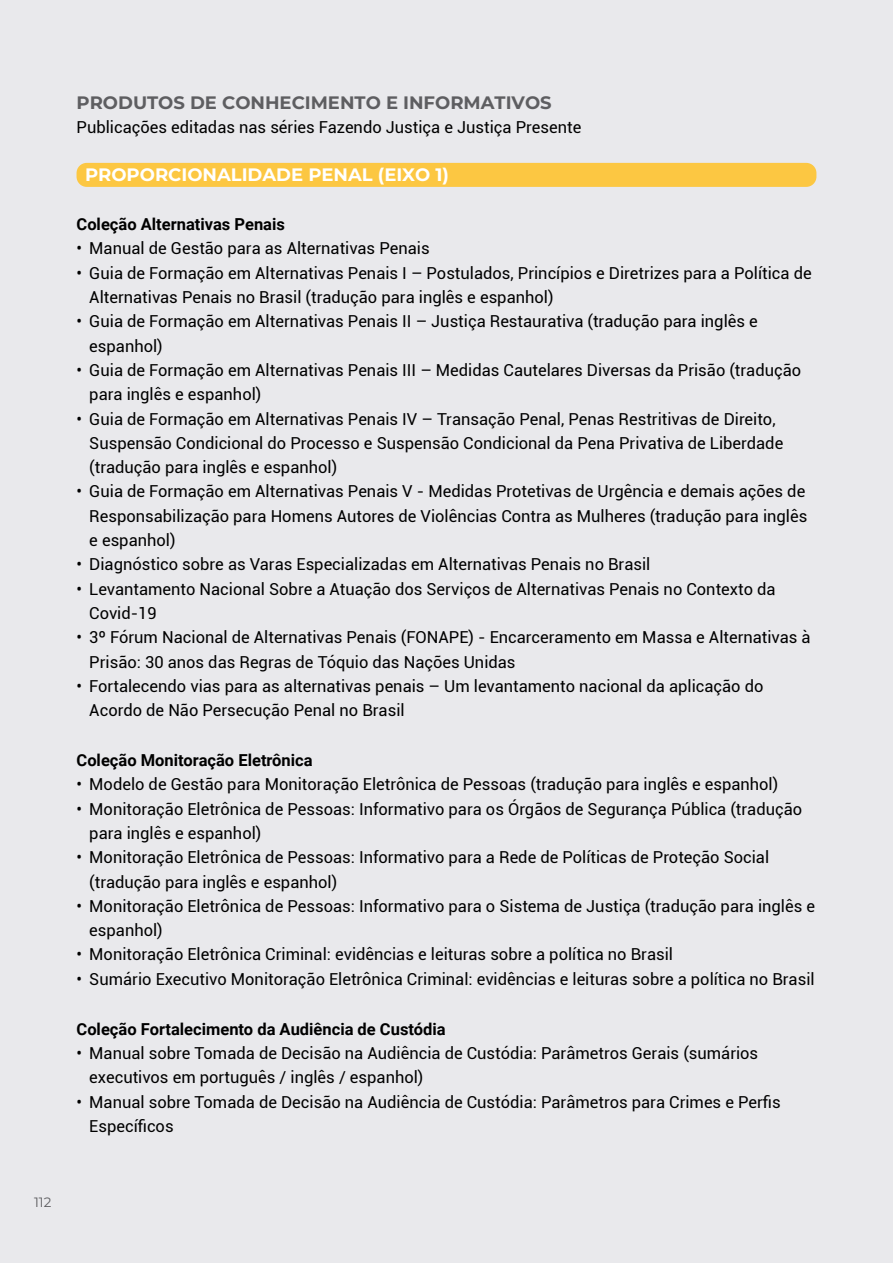
<style>
.page{position:relative;width:893px;height:1263px;background:#e9e9ec}
.page>*{position:absolute;margin:0;border:0;box-sizing:border-box;transform-origin:0 0}
.t1{font:100 18px "Montserrat";color:#5e5e61}
.t2{font:100 18px "Montserrat";color:#fff}
.t3{font:16.5px/24.3px "Roboto";color:#000}
.t4{font:700 16.5px "Roboto";color:#000}
.t5{font:100 13.5px "Montserrat";color:#5e5e61}
</style>
<div class="page">
<div style="left:77px;top:163px;width:739px;height:24px;background:#fcc742;border-radius:10px"></div>
<p class="t5" style="left:34px;top:1193px;width:19px">112</p>
<p class="t1" style="left:77px;top:90px;width:477px">PRODUTOS DE CONHECIMENTO E INFORMATIVOS</p>
<p class="t3" style="left:77px;top:114px;width:506px">Publicações editadas nas séries Fazendo Justiça e Justiça Presente</p>
<p class="t2" style="left:85px;top:163px;width:365px">PROPORCIONALIDADE PENAL (EIXO 1)</p>
<p class="t4" style="left:77px;top:213px;width:210px">Coleção Alternativas Penais</p>
<p class="t3" style="left:77px;top:236px;width:355px">• Manual de Gestão para as Alternativas Penais</p>
<p class="t3" style="left:89px;top:260px;width:724px;text-indent:-13px">• Guia de Formação em Alternativas Penais I – Postulados, Princípios e Diretrizes para a Política de<br>Alternativas Penais no Brasil (tradução para inglês e espanhol)</p>
<p class="t3" style="left:89px;top:309px;width:670px;text-indent:-13px">• Guia de Formação em Alternativas Penais II – Justiça Restaurativa (tradução para inglês e espanhol)</p>
<p class="t3" style="left:89px;top:357px;width:713px;text-indent:-13px">• Guia de Formação em Alternativas Penais III – Medidas Cautelares Diversas da Prisão (tradução para inglês e espanhol)</p>
<p class="t3" style="left:89px;top:406px;width:695px;text-indent:-13px">• Guia de Formação em Alternativas Penais IV – Transação Penal, Penas Restritivas de Direito,<br>Suspensão Condicional do Processo e Suspensão Condicional da Pena Privativa de Liberdade (tradução para inglês e espanhol)</p>
<p class="t3" style="left:89px;top:479px;width:719px;text-indent:-13px">• Guia de Formação em Alternativas Penais V - Medidas Protetivas de Urgência e demais ações de<br>Responsabilização para Homens Autores de Violências Contra as Mulheres (tradução para inglês e espanhol)</p>
<p class="t3" style="left:77px;top:552px;width:575px">• Diagnóstico sobre as Varas Especializadas em Alternativas Penais no Brasil</p>
<p class="t3" style="left:89px;top:576px;width:688px;text-indent:-13px">• Levantamento Nacional Sobre a Atuação dos Serviços de Alternativas Penais no Contexto da<br>Covid-19</p>
<p class="t3" style="left:89px;top:625px;width:723px;text-indent:-13px">• 3º Fórum Nacional de Alternativas Penais (FONAPE) - Encarceramento em Massa e Alternativas à<br>Prisão: 30 anos das Regras de Tóquio das Nações Unidas</p>
<p class="t3" style="left:89px;top:673px;width:676px;text-indent:-13px">• Fortalecendo vias para as alternativas penais – Um levantamento nacional da aplicação do<br>Acordo de Não Persecução Penal no Brasil</p>
<p class="t4" style="left:77px;top:748px;width:238px">Coleção Monitoração Eletrônica</p>
<p class="t3" style="left:77px;top:772px;width:703px">• Modelo de Gestão para Monitoração Eletrônica de Pessoas (tradução para inglês e espanhol)</p>
<p class="t3" style="left:89px;top:796px;width:714px;text-indent:-13px">• Monitoração Eletrônica de Pessoas: Informativo para os Órgãos de Segurança Pública (tradução para inglês e espanhol)</p>
<p class="t3" style="left:89px;top:845px;width:681px;text-indent:-13px">• Monitoração Eletrônica de Pessoas: Informativo para a Rede de Políticas de Proteção Social (tradução para inglês e espanhol)</p>
<p class="t3" style="left:89px;top:893px;width:727px;text-indent:-13px">• Monitoração Eletrônica de Pessoas: Informativo para o Sistema de Justiça (tradução para inglês e espanhol)</p>
<p class="t3" style="left:77px;top:942px;width:598px">• Monitoração Eletrônica Criminal: evidências e leituras sobre a política no Brasil</p>
<p class="t3" style="left:77px;top:966px;width:740px">• Sumário Executivo Monitoração Eletrônica Criminal: evidências e leituras sobre a política no Brasil</p>
<p class="t4" style="left:77px;top:1017px;width:371px">Coleção Fortalecimento da Audiência de Custódia</p>
<p class="t3" style="left:89px;top:1040px;width:670px;text-indent:-13px">• Manual sobre Tomada de Decisão na Audiência de Custódia: Parâmetros Gerais (sumários executivos em português / inglês / espanhol)</p>
<p class="t3" style="left:89px;top:1089px;width:693px;text-indent:-13px">• Manual sobre Tomada de Decisão na Audiência de Custódia: Parâmetros para Crimes e Perfis<br>Específicos</p>
</div>
